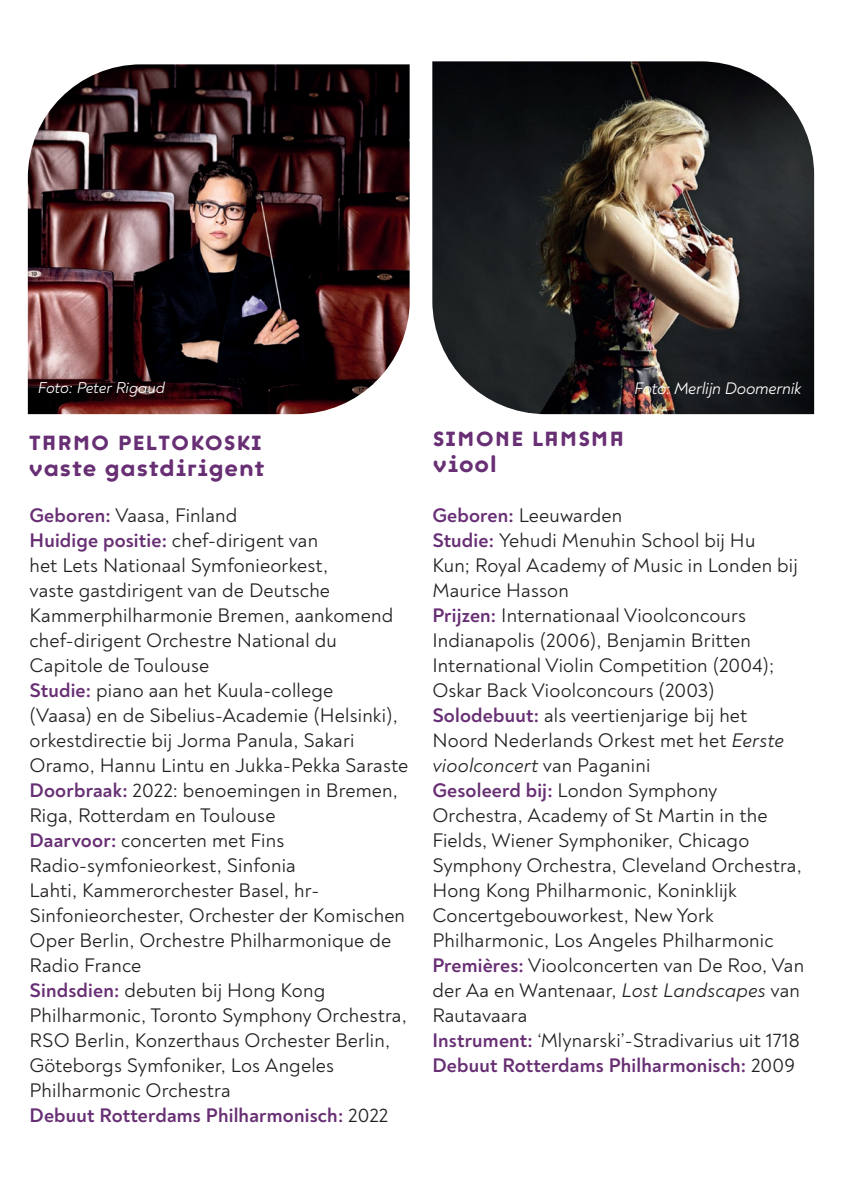
<style>
.page{position:relative;width:842px;height:1191px;background:#fff}
.page>*{position:absolute;margin:0;border:0;box-sizing:border-box;transform-origin:0 0}
.t1{font:24px "Rpho";letter-spacing:.01em;color:#682f74}
.t2{font:20px/25px "Noah";letter-spacing:.01em;color:#231f20}
.t3{font:700 20px "Noah";letter-spacing:.01em;color:#682f74}
.t4{font:italic 17px "Noah";letter-spacing:-.015em;color:#fff}
.t5{font:italic 16px "Noah";letter-spacing:-.01em;color:#fff}
.s1{font-weight:700;color:#682f74}
.s2{font-weight:400;color:#231f20}
.s3{font-style:italic}
</style>
<div class="page">
<img style="left:28px;top:64px;width:382px;height:350px">
<img style="left:432px;top:61px;width:382px;height:353px">
<p class="t5" style="left:38px;top:378px;width:129px">Foto: Peter Rigaud</p>
<p class="t1" style="left:28px;top:428px;width:235px">TARMO PELTOKOSKI</p>
<p class="t1" style="left:28px;top:454px;width:238px">vaste gastdirigent</p>
<p class="t2" style="left:29px;top:503px;width:209px"><span class="s1">Geboren:</span> Vaasa, Finland</p>
<p class="t2" style="left:29px;top:528px;width:365px"><span class="s1">Huidige positie:</span> chef-dirigent van<br>het Lets Nationaal Symfonieorkest,<br>vaste gastdirigent van de Deutsche Kammerphilharmonie Bremen, aankomend chef-dirigent Orchestre National du Capitole de Toulouse</p>
<p class="t2" style="left:29px;top:678px;width:380px"><span class="s1">Studie:</span> piano aan het Kuula-college<br>(Vaasa) en de Sibelius-Academie (Helsinki), orkestdirectie bij Jorma Panula, Sakari Oramo, Hannu Lintu en Jukka-Pekka Saraste</p>
<p class="t2" style="left:29px;top:778px;width:370px"><span class="s1">Doorbraak:</span> 2022: benoemingen in Bremen,<br>Riga, Rotterdam en Toulouse</p>
<p class="t2" style="left:29px;top:828px;width:377px"><span class="s1">Daarvoor:</span> concerten met Fins Radio-symfonieorkest, Sinfonia<br>Lahti, Kammerorchester Basel, hr-Sinfonieorchester, Orchester der Komischen Oper Berlin, Orchestre Philharmonique de Radio France</p>
<p class="t2" style="left:29px;top:978px;width:379px"><span class="s1">Sindsdien:</span> debuten bij Hong Kong Philharmonic, Toronto Symphony Orchestra, RSO Berlin, Konzerthaus Orchester Berlin, Göteborgs Symfoniker, Los Angeles Philharmonic Orchestra</p>
<p class="t3" style="left:29px;top:1103px;width:360px">Debuut Rotterdams Philharmonisch: <span class="s2">2022</span></p>
<p class="t4" style="left:634px;top:378px;width:169px">Foto: Merlijn Doomernik</p>
<p class="t1" style="left:432px;top:424px;width:194px">SIMONE LAMSMA</p>
<p class="t1" style="left:432px;top:450px;width:66px">viool</p>
<p class="t2" style="left:432px;top:503px;width:191px"><span class="s1">Geboren:</span> Leeuwarden</p>
<p class="t2" style="left:432px;top:528px;width:367px"><span class="s1">Studie:</span> Yehudi Menuhin School bij Hu<br>Kun; Royal Academy of Music in Londen bij<br>Maurice Hasson</p>
<p class="t2" style="left:432px;top:603px;width:343px"><span class="s1">Prijzen:</span> Internationaal Vioolconcours Indianapolis (2006), Benjamin Britten International Violin Competition (2004); Oskar Back Vioolconcours (2003)</p>
<p class="t2" style="left:432px;top:703px;width:353px"><span class="s1">Solodebuut:</span> als veertienjarige bij het<br>Noord Nederlands Orkest met het <span class="s3">Eerste vioolconcert</span> van Paganini</p>
<p class="t2" style="left:432px;top:778px;width:371px"><span class="s1">Gesoleerd bij:</span> London Symphony Orchestra, Academy of St Martin in the Fields, Wiener Symphoniker, Chicago Symphony Orchestra, Cleveland Orchestra, Hong Kong Philharmonic, Koninklijk Concertgebouworkest, New York Philharmonic, Los Angeles Philharmonic</p>
<p class="t2" style="left:432px;top:953px;width:373px"><span class="s1">Premières:</span> Vioolconcerten van De Roo, Van der Aa en Wantenaar, <span class="s3">Lost Landscapes</span> van<br>Rautavaara</p>
<p class="t2" style="left:432px;top:1028px;width:369px"><span class="s1">Instrument:</span> ‘Mlynarski’-Stradivarius uit 1718</p>
<p class="t3" style="left:432px;top:1053px;width:364px">Debuut Rotterdams Philharmonisch: <span class="s2">2009</span></p>
</div>
